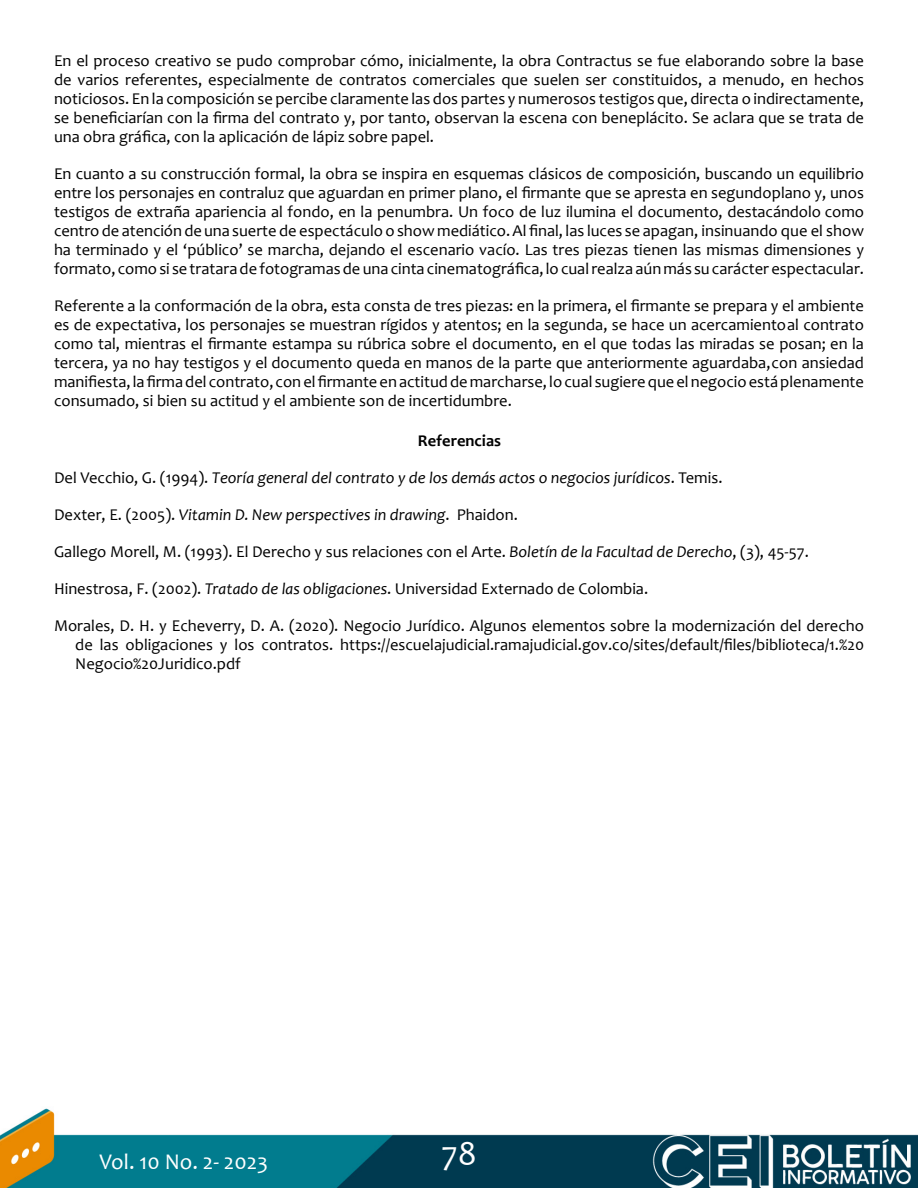
<style>
.page{position:relative;width:918px;height:1188px;background:#fff}
.page>*{position:absolute;margin:0;border:0;box-sizing:border-box;transform-origin:0 0}
.t1{font:34.5px "Candara";color:#fff}
.t2{font:22.5px "Candara";color:#fff}
.t3{font:16.5px/18.9px "Candara";color:#000;text-align:justify}
.t4{font:italic 16.5px "Candara";color:#000}
.t5{font:700 16.5px "Candara";color:#000}
.s1{font-style:normal}
.s2{font-style:italic}
</style>
<div class="page">
<img style="left:0;top:1108px;width:917px;height:80px">
<p class="t3" style="left:54px;top:51px;width:812px">En el proceso creativo se pudo comprobar cómo, inicialmente, la obra Contractus se fue elaborando sobre la base de varios referentes, especialmente de contratos comerciales que suelen ser constituidos, a menudo, en hechos noticiosos. En la composición se percibe claramente las dos partes y numerosos testigos que, directa o indirectamente, se beneficiarían con la firma del contrato y, por tanto, observan la escena con beneplácito. Se aclara que se trata de una obra gráfica, con la aplicación de lápiz sobre papel.</p>
<p class="t3" style="left:54px;top:164px;width:812px">En cuanto a su construcción formal, la obra se inspira en esquemas clásicos de composición, buscando un equilibrio entre los personajes en contraluz que aguardan en primer plano, el firmante que se apresta en segundoplano y, unos testigos de extraña apariencia al fondo, en la penumbra. Un foco de luz ilumina el documento, destacándolo como centro de atención de una suerte de espectáculo o show mediático.Al final, las luces se apagan, insinuando que el show ha terminado y el ‘público’ se marcha, dejando el escenario vacío. Las tres piezas tienen las mismas dimensiones y formato, como si se tratara de fotogramas de una cinta cinematográfica, lo cual realza aúnmás sucarácter espectacular.</p>
<p class="t3" style="left:54px;top:296px;width:812px">Referente a la conformación de la obra, esta consta de tres piezas: en la primera, el firmante se prepara y el ambiente es de expectativa, los personajes se muestran rígidos y atentos; en la segunda, se hace un acercamientoal contrato como tal, mientras el firmante estampa su rúbrica sobre el documento, en el que todas las miradas se posan; en la tercera, ya no hay testigos y el documento queda en manos de la parte que anteriormente aguardaba,con ansiedad manifiesta, la firma del contrato, con el firmante en actitud de marcharse, lo cual sugiere que elnegocioestá plenamente consumado, si bien su actitud y el ambiente son de incertidumbre.</p>
<p class="t5" style="left:418px;top:430px;width:85px">Referencias</p>
<p class="t4" style="left:54px;top:467px;width:670px"><span class="s1">Del Vecchio, G. (1994).</span> Teoría general del contrato y de los demás actos o negocios jurídicos<span class="s1">. Temis.</span></p>
<p class="t4" style="left:54px;top:504px;width:465px"><span class="s1">Dexter, E. (2005).</span> Vitamin D. New perspectives in drawing<span class="s1">. Phaidon.</span></p>
<p class="t3" style="left:54px;top:542px;width:756px">Gallego Morell, M. (1993). El Derecho y sus relaciones con el Arte. <span class="s2">Boletín de la Facultad de Derecho</span>, (3), 45-57.</p>
<p class="t3" style="left:54px;top:579px;width:596px">Hinestrosa, F. (2002). <span class="s2">Tratado de las obligaciones</span>. Universidad Externado de Colombia.</p>
<p class="t3" style="left:75px;top:616px;width:790px;text-indent:-21px">Morales, D. H. y Echeverry, D. A. (2020). Negocio Jurídico. Algunos elementos sobre la modernización del derecho de las obligaciones y los contratos. https://escuelajudicial.ramajudicial.gov.co/sites/default/files/biblioteca/1.%20<br>Negocio%20Juridico.pdf</p>
<h2 class="t2" style="left:99px;top:1147px;width:170px">Vol. 10 No. 2- 2023</h2>
<h1 class="t1" style="left:441px;top:1132px;width:37px">78</h1>
</div>
